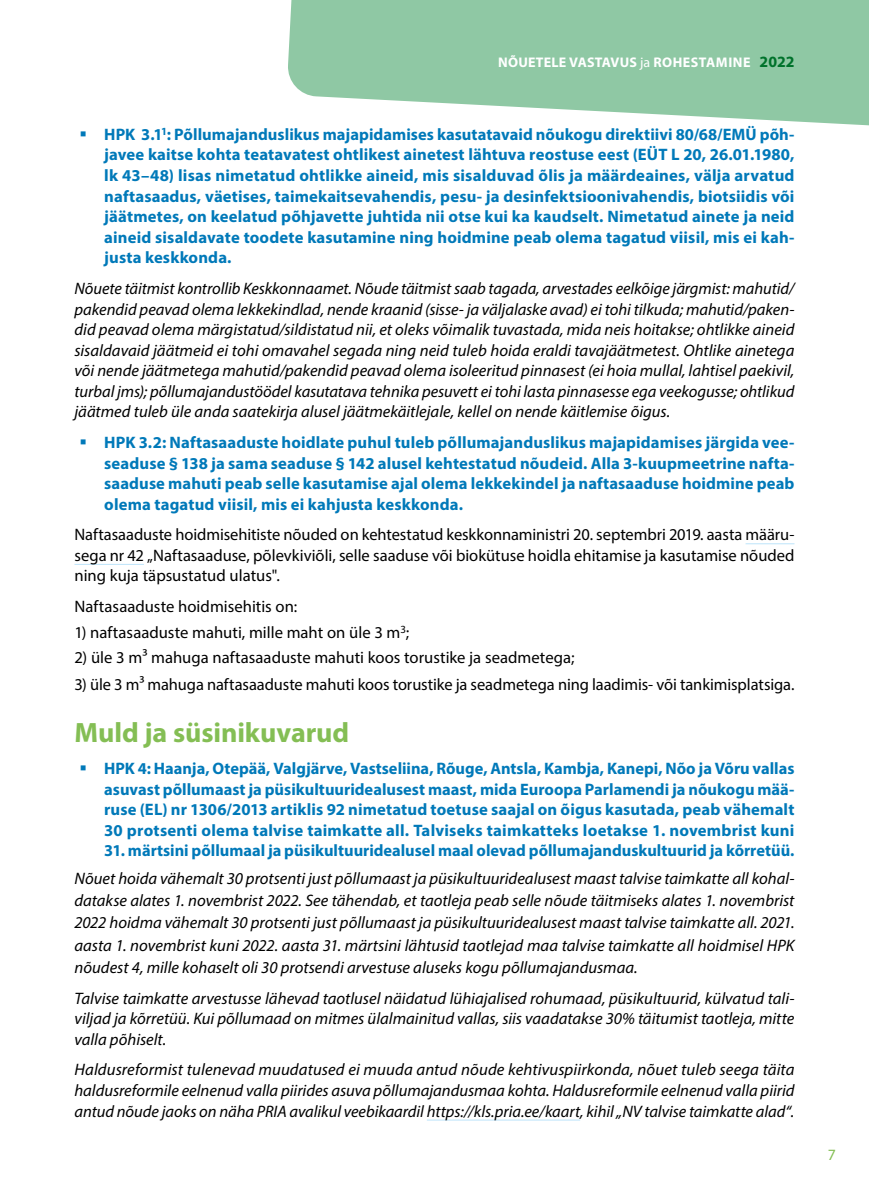
<style>
.page{position:relative;width:869px;height:1191px;background:#fff}
.page>*{position:absolute;margin:0;border:0;box-sizing:border-box;transform-origin:0 0}
.t1{font:700 28px "Myriad Pro";letter-spacing:-.005em;color:#84be54}
.t2{font:italic 16.62px/20.7px "Myriad Pro";color:#000;text-align:justify}
.t3{font:700 16.62px/20.7px "Myriad Pro";letter-spacing:.005em;color:#0079b9;text-align:justify}
.t4{font:16.62px/20.7px "Myriad Pro";color:#000;text-align:justify}
.t5{font:15.75px "Myriad Pro";color:#84be54}
.t6{font:700 14px "Myriad Pro";letter-spacing:.015em;color:#fff}
.s1{font-weight:400}
.s2{font-size:15.75px;color:#00722b}
</style>
<div class="page">
<svg style="left:288px;top:0;width:580px;height:126px;background:#9dcfaf"></svg>
<hr style="left:745px;top:543px;width:49px;height:1px;background:#bce4fa">
<hr style="left:74px;top:564px;width:70px;height:1px;background:#bce4fa">
<hr style="left:426px;top:1119px;width:154px;height:1px;background:#bce4fa">
<p class="t6" style="left:498px;top:53px;width:297px">NÕUETELE VASTAVUS <span class="s1">ja</span> ROHESTAMINE <span class="s2">2022</span></p>
<p class="t3" style="left:104px;top:123px;width:691px">HPK 3.1<sup>1</sup>: Põllumajanduslikus majapidamises kasutatavaid nõukogu direktiivi 80/68/EMÜ põh&shy;javee kaitse kohta teatavatest ohtlikest ainetest lähtuva reostuse eest (EÜT L 20, 26.01.1980, lk 43–48) lisas nimetatud ohtlikke aineid, mis sisalduvad õlis ja määrdeaines, välja arvatud naftasaadus, väetises, taimekaitsevahendis, pesu- ja desinfektsioonivahendis, biotsiidis või jäätmetes, on keelatud põhjavette juhtida nii otse kui ka kaudselt. Nimetatud ainete ja neid aineid sisaldavate toodete kasutamine ning hoidmine peab olema tagatud viisil, mis ei kah&shy;justa keskkonda.</p>
<p class="t2" style="left:74px;top:278px;width:721px">Nõuete täitmist kontrollib Keskkonnaamet. Nõude täitmist saab tagada, arvestades eelkõige järgmist: mahutid/ pakendid peavad olema lekkekindlad, nende kraanid (sisse- ja väljalaske avad) ei tohi tilkuda; mahutid/paken&shy;did peavad olema märgistatud/sildistatud nii, et oleks võimalik tuvastada, mida neis hoitakse; ohtlikke aineid sisaldavaid jäätmeid ei tohi omavahel segada ning neid tuleb hoida eraldi tavajäätmetest. Ohtlike ainetega või nende jäätmetega mahutid/pakendid peavad olema isoleeritud pinnasest (ei hoia mullal, lahtisel paekivil, turbal jms); põllumajandustöödel kasutatava tehnika pesuvett ei tohi lasta pinnasesse ega veekogusse; ohtlikud jäätmed tuleb üle anda saatekirja alusel jäätmekäitlejale, kellel on nende käitlemise õigus.</p>
<p class="t3" style="left:104px;top:431px;width:691px">HPK 3.2: Naftasaaduste hoidlate puhul tuleb põllumajanduslikus majapidamises järgida vee&shy;seaduse § 138 ja sama seaduse § 142 alusel kehtestatud nõudeid. Alla 3-kuupmeetrine nafta&shy;saaduse mahuti peab selle kasutamise ajal olema lekkekindel ja naftasaaduse hoidmine peab olema tagatud viisil, mis ei kahjusta keskkonda.</p>
<p class="t4" style="left:74px;top:524px;width:721px">Naftasaaduste hoidmisehitiste nõuded on kehtestatud keskkonnaministri 20. septembri 2019. aasta määru&shy;sega nr 42 „Naftasaaduse, põlevkiviõli, selle saaduse või biokütuse hoidla ehitamise ja kasutamise nõuded ning kuja täpsustatud ulatus".</p>
<p class="t4" style="left:74px;top:596px;width:224px">Naftasaaduste hoidmisehitis on:</p>
<p class="t4" style="left:74px;top:621px;width:336px">1) naftasaaduste mahuti, mille maht on üle 3 m<sup>3</sup>;</p>
<p class="t4" style="left:74px;top:647px;width:501px">2) üle 3 m³ mahuga naftasaaduste mahuti koos torustike ja seadmetega;</p>
<p class="t4" style="left:74px;top:674px;width:719px">3) üle 3 m³ mahuga naftasaaduste mahuti koos torustike ja seadmetega ning laadimis- või tankimisplatsiga.</p>
<h1 class="t1" style="left:74px;top:714px;width:276px">Muld ja süsinikuvarud</h1>
<p class="t3" style="left:104px;top:757px;width:691px">HPK 4: Haanja, Otepää, Valgjärve, Vastseliina, Rõuge, Antsla, Kambja, Kanepi, Nõo ja Võru vallas asuvast põllumaast ja püsikultuuridealusest maast, mida Euroopa Parlamendi ja nõukogu mää&shy;ruse (EL) nr 1306/2013 artiklis 92 nimetatud toetuse saajal on õigus kasutada, peab vähemalt 30 protsenti olema talvise taimkatte all. Talviseks taimkatteks loetakse 1. novembrist kuni</p>
<p class="t3" style="left:104px;top:840px;width:690px">31. märtsini põllumaal ja püsikultuuridealusel maal olevad põllumajanduskultuurid ja kõrretüü.</p>
<p class="t2" style="left:74px;top:866px;width:721px;line-height:22.4px">Nõuet hoida vähemalt 30 protsenti just põllumaast ja püsikultuuridealusest maast talvise taimkatte all kohal&shy;datakse alates 1. novembrist 2022. See tähendab, et taotleja peab selle nõude täitmiseks alates 1. novembrist 2022 hoidma vähemalt 30 protsenti just põllumaast ja püsikultuuridealusest maast talvise taimkatte all. 2021. aasta 1. novembrist kuni 2022. aasta 31. märtsini lähtusid taotlejad maa talvise taimkatte all hoidmisel HPK nõudest 4, mille kohaselt oli 30 protsendi arvestuse aluseks kogu põllumajandusmaa.</p>
<p class="t2" style="left:74px;top:987px;width:721px">Talvise taimkatte arvestusse lähevad taotlusel näidatud lühiajalised rohumaad, püsikultuurid, külvatud tali&shy;viljad ja kõrretüü. Kui põllumaad on mitmes ülalmainitud vallas, siis vaadatakse 30% täitumist taotleja, mitte valla põhiselt.</p>
<p class="t2" style="left:74px;top:1059px;width:721px">Haldusreformist tulenevad muudatused ei muuda antud nõude kehtivuspiirkonda, nõuet tuleb seega täita haldusreformile eelnenud valla piirides asuva põllumajandusmaa kohta. Haldusreformile eelnenud valla piirid antud nõude jaoks on näha PRIA avalikul veebikaardil https://kls.pria.ee/kaart, kihil „NV talvise taimkatte alad“.</p>
<p class="t5" style="left:827px;top:1144px;width:10px">7</p>
</div>
